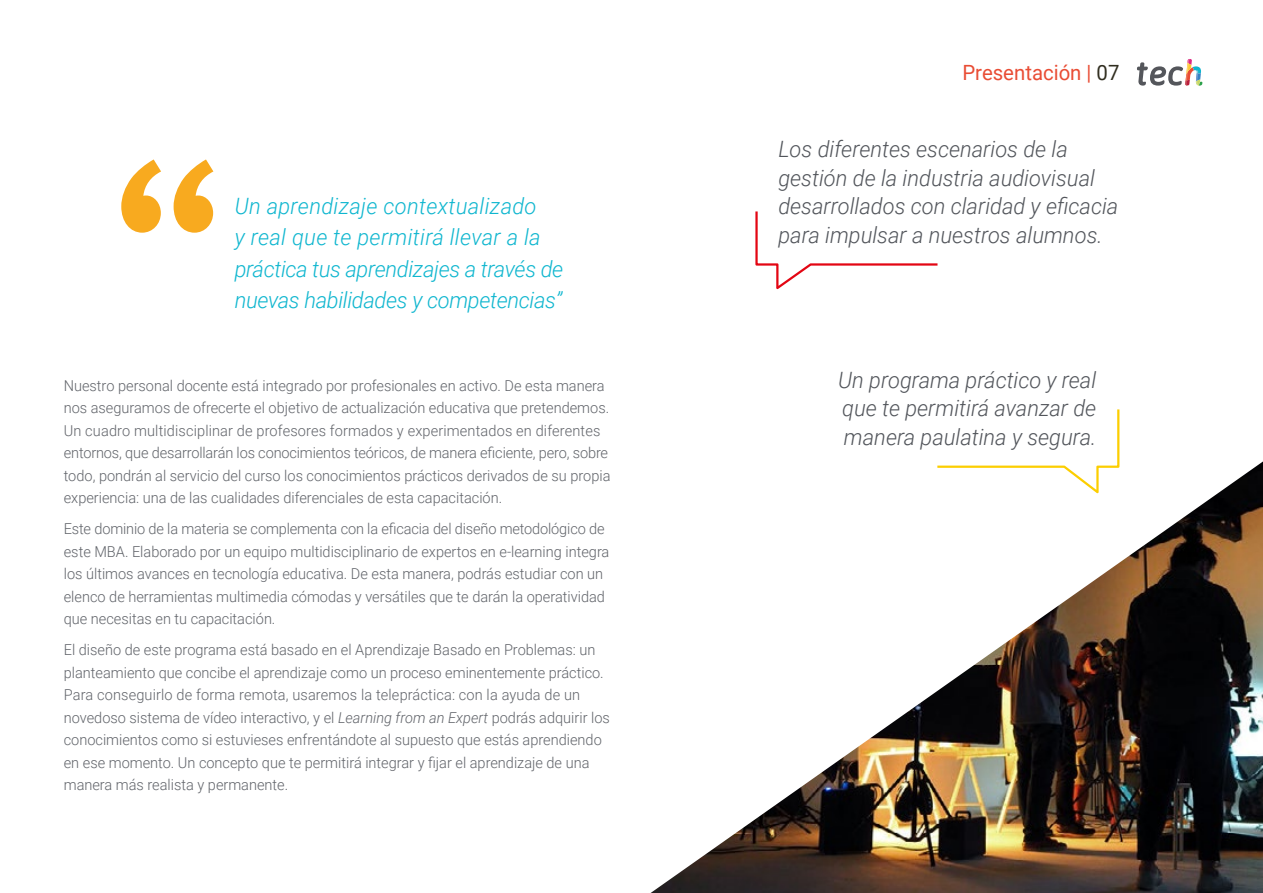
<style>
.page{position:relative;width:1263px;height:893px;background:#fff}
.page>*{position:absolute;margin:0;border:0;box-sizing:border-box;transform-origin:0 0}
.t1{font:italic 300 22.5px/28.5px "Roboto";color:#52555b;text-align:justify}
.t2{font:italic 300 22.5px/31.5px "Roboto";letter-spacing:-.015em;color:#0fb6cf}
.t3{font:21px "Roboto";color:#e94d35}
.t4{font:300 15px/22.5px "Roboto";color:#61646a}
.s1{font-style:italic}
.s2{color:#312e20}
</style>
<div class="page">
<svg style="left:1117px;top:409px;width:3px;height:52px"></svg>
<svg style="left:755px;top:211px;width:183px;height:79px"></svg>
<svg style="left:121px;top:159px;width:92px;height:74px"></svg>
<img style="left:651px;top:461px;width:612px;height:432px">
<svg style="left:1137px;top:59px;width:65px;height:27px"></svg>
<h1 class="t2" style="left:235px;top:189px;width:330px">Un aprendizaje contextualizado<br>y real que te permitirá llevar a la práctica tus aprendizajes a través de nuevas habilidades y competencias”</h1>
<p class="t4" style="left:64px;top:374px;width:548px">Nuestro personal docente está integrado por profesionales en activo. De esta manera nos aseguramos de ofrecerte el objetivo de actualización educativa que pretendemos.<br>Un cuadro multidisciplinar de profesores formados y experimentados en diferentes entornos, que desarrollarán los conocimientos teóricos, de manera eficiente, pero, sobre todo, pondrán al servicio del curso los conocimientos prácticos derivados de su propia experiencia: una de las cualidades diferenciales de esta capacitación.</p>
<p class="t4" style="left:64px;top:517px;width:547px">Este dominio de la materia se complementa con la eficacia del diseño metodológico de este MBA. Elaborado por un equipo multidisciplinario de expertos en e-learning integra los últimos avances en tecnología educativa. De esta manera, podrás estudiar con un elenco de herramientas multimedia cómodas y versátiles que te darán la operatividad que necesitas en tu capacitación.</p>
<p class="t4" style="left:64px;top:638px;width:548px">El diseño de este programa está basado en el Aprendizaje Basado en Problemas: un planteamiento que concibe el aprendizaje como un proceso eminentemente práctico.<br>Para conseguirlo de forma remota, usaremos la telepráctica: con la ayuda de un novedoso sistema de vídeo interactivo, y el <span class="s1">Learning from an Expert</span> podrás adquirir los conocimientos como si estuvieses enfrentándote al supuesto que estás aprendiendo en ese momento. Un concepto que te permitirá integrar y fijar el aprendizaje de una manera más realista y permanente.</p>
<h2 class="t3" style="left:962px;top:57px;width:159px">Presentación | <span class="s2">07</span></h2>
<h1 class="t1" style="left:778px;top:134px;width:341px;text-align:left">Los diferentes escenarios de la gestión de la industria audiovisual desarrollados con claridad y eficacia para impulsar a nuestros alumnos.</h1>
<h1 class="t1" style="left:838px;top:365px;width:260px">Un programa práctico y real que te permitirá avanzar de manera paulatina y segura.</h1>
</div>
